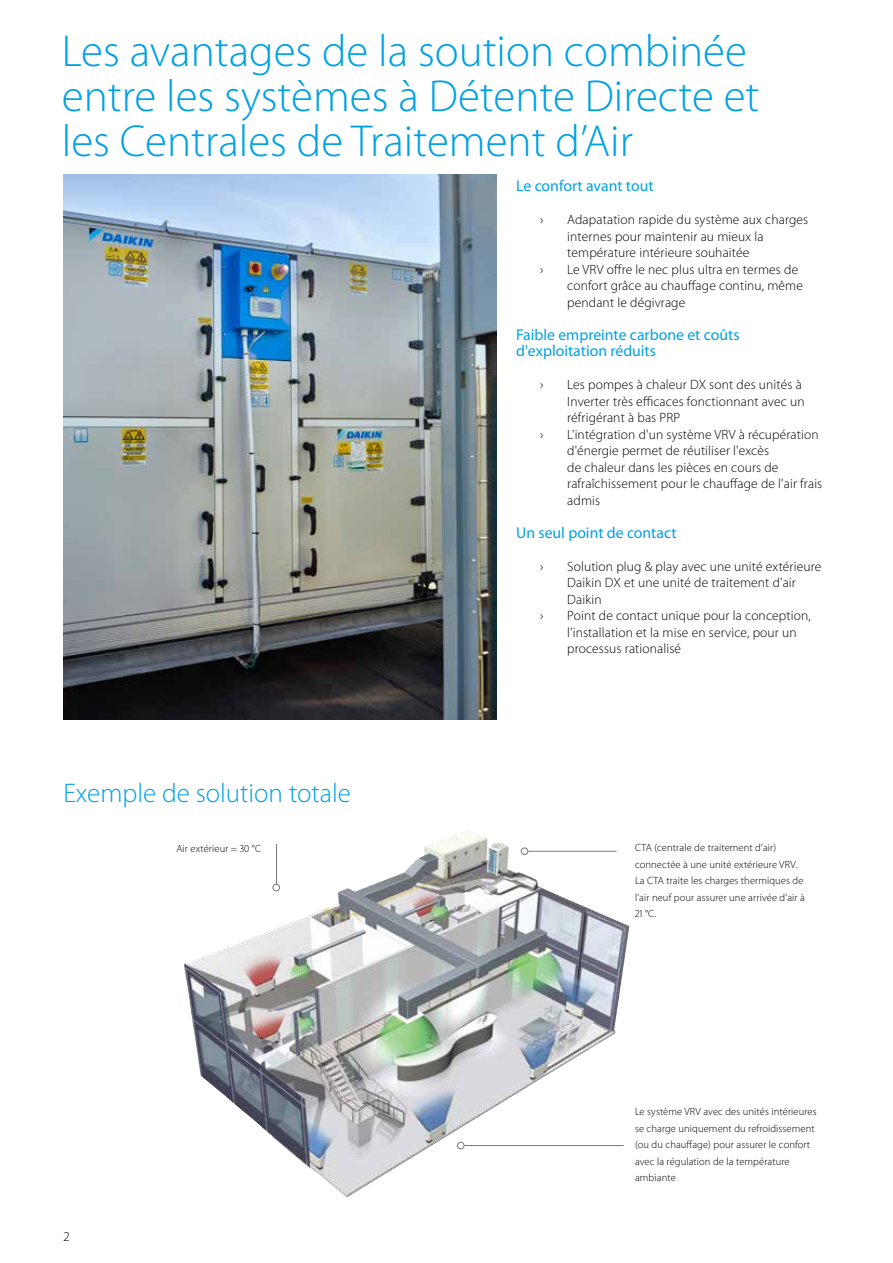
<style>
.page{position:relative;width:893px;height:1263px;background:#fff}
.page>*{position:absolute;margin:0;border:0;box-sizing:border-box;transform-origin:0 0}
.t1{font:300 45px/45px "Myriad Pro";color:#00a1e4}
.t2{font:300 27px "Myriad Pro";color:#00a1e4}
.t3{font:15.75px/16.5px "Myriad Pro";color:#00a1e4}
.t4{font:300 13.5px/16.5px "Myriad Pro";letter-spacing:.01em;color:#000}
.t5{font:300 10.5px/16.5px "Myriad Pro";letter-spacing:.01em;color:#000}
</style>
<div class="page">
<img style="left:64px;top:175px;width:432px;height:544px">
<img style="left:184px;top:830px;width:445px;height:367px">
<hr style="left:276px;top:844px;width:1px;height:40px;background:#797a7d">
<div style="left:272px;top:884px;width:8px;height:7px;border:1px solid #797a7d;border-radius:50%"></div>
<hr style="left:528px;top:851px;width:89px;height:1px;background:#797a7d">
<div style="left:521px;top:847px;width:7px;height:8px;border:1px solid #797a7d;border-radius:50%"></div>
<hr style="left:464px;top:1145px;width:160px;height:1px;background:#797a7d">
<div style="left:457px;top:1142px;width:7px;height:7px;border:1px solid #797a7d;border-radius:50%"></div>
<h1 class="t1" style="left:62px;top:29px;width:699px">Les avantages de la soution combinée entre les systèmes à Détente Directe et les Centrales de Traitement d’Air</h1>
<p class="t3" style="left:516px;top:177px;width:139px">Le confort avant tout</p>
<p class="t4" style="left:540px;top:211px;width:5px">›</p>
<p class="t4" style="left:567px;top:211px;width:243px">Adapatation rapide du système aux charges internes pour maintenir au mieux la température intérieure souhaitée</p>
<p class="t4" style="left:540px;top:261px;width:5px">›</p>
<p class="t4" style="left:567px;top:261px;width:237px">Le VRV offre le nec plus ultra en termes de confort grâce au chauffage continu, même pendant le dégivrage</p>
<p class="t3" style="left:516px;top:326px;width:225px">Faible empreinte carbone et coûts d'exploitation réduits</p>
<p class="t4" style="left:540px;top:376px;width:5px">›</p>
<p class="t4" style="left:567px;top:376px;width:239px">Les pompes à chaleur DX sont des unités à<br>Inverter très efficaces fonctionnant avec un réfrigérant à bas PRP</p>
<p class="t4" style="left:540px;top:426px;width:5px">›</p>
<p class="t4" style="left:567px;top:426px;width:257px">L'intégration d'un système VRV à récupération d'énergie permet de réutiliser l'excès<br>de chaleur dans les pièces en cours de rafraîchissement pour le chauffage de l'air frais admis</p>
<p class="t3" style="left:516px;top:524px;width:162px">Un seul point de contact</p>
<p class="t4" style="left:540px;top:558px;width:5px">›</p>
<p class="t4" style="left:567px;top:558px;width:256px">Solution plug &amp; play avec une unité extérieure<br>Daikin DX et une unité de traitement d'air<br>Daikin</p>
<p class="t4" style="left:540px;top:607px;width:5px">›</p>
<p class="t4" style="left:567px;top:607px;width:245px">Point de contact unique pour la conception, l'installation et la mise en service, pour un processus rationalisé</p>
<h2 class="t2" style="left:63px;top:778px;width:289px">Exemple de solution totale</h2>
<p class="t5" style="left:176px;top:840px;width:86px">Air extérieur = 30 °C</p>
<p class="t5" style="left:635px;top:839px;width:171px">CTA (centrale de traitement d’air) connectée à une unité extérieure VRV.<br>La CTA traite les charges thermiques de l’air neuf pour assurer une arrivée d’air à<br>21 °C.</p>
<p class="t4" style="left:64px;top:1229px;width:7px">2</p>
<p class="t5" style="left:635px;top:1103px;width:183px">Le système VRV avec des unités intérieures se charge uniquement du refroidissement (ou du chauffage) pour assurer le confort avec la régulation de la température ambiante</p>
</div>
